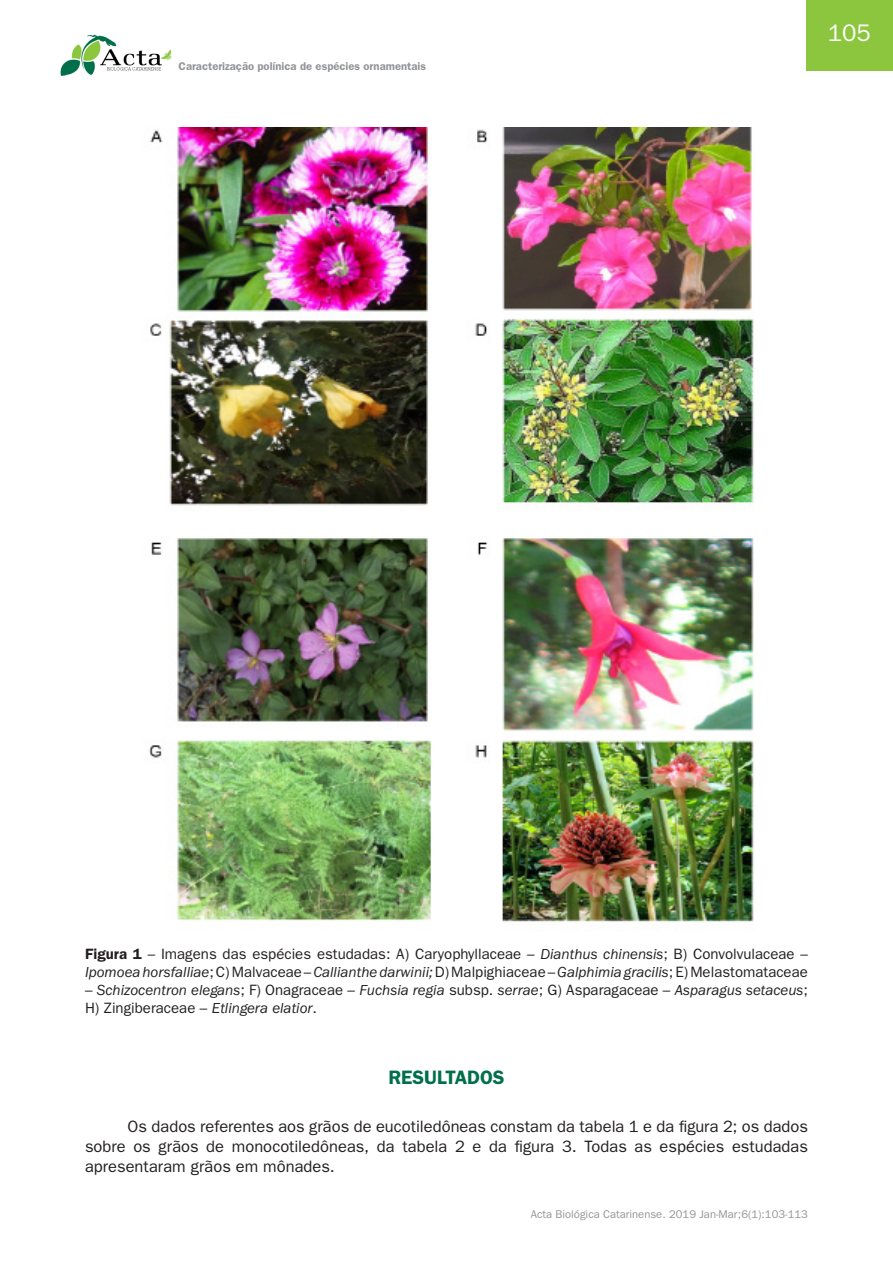
<style>
.page{position:relative;width:893px;height:1263px;background:#fff}
.page>*{position:absolute;margin:0;border:0;box-sizing:border-box;transform-origin:0 0}
.t1{font:24px "ITC Franklin Gothic Std";color:#fff}
.ACTA_subtitulo{font:600 19.5px "ITC Franklin Gothic Std";color:#00704a}
.ACTA_texto{font:16.5px/19.8px "ITC Franklin Gothic Std";color:#231f20;text-align:justify}
.ACTA_tabelas_e_figur{font:15px/18px "ITC Franklin Gothic Std";color:#231f20}
.ACTA_tabelas_e_figur-2{font:italic 15px/18px "ITC Franklin Gothic Std";color:#231f20}
.t2{font:11.25px "ITC Franklin Gothic Std";color:#939598}
.t3{font:600 11.25px "ITC Franklin Gothic Std";color:#939598}
.s1{font-weight:600}
.s2{font-style:italic}
.s3{font-style:normal}
</style>
<div class="page">
<img style="left:60px;top:34px;width:112px;height:42px">
<div style="left:806px;top:0;width:87px;height:71px;background:#8cc63e"></div>
<img style="left:149px;top:128px;width:605px;height:794px">
<p class="t3" style="left:179px;top:59px;width:249px">Caracterização polínica de espécies ornamentais</p>
<h1 class="t1" style="left:828px;top:19px;width:45px">105</h1>
<p class="ACTA_tabelas_e_figur" style="left:85px;top:945px;width:724px"><span class="s1">Figura 1</span> – Imagens das espécies estudadas: A) Caryophyllaceae – <span class="s2">Dianthus chinensis</span>; B) Convolvulaceae –<br><span class="s2">Ipomoea horsfalliae</span>; C) Malvaceae – <span class="s2">Callianthedarwinii;</span> D)Malpighiaceae – <span class="s2">Galphimia gracilis</span>; E) Melastomataceae</p>
<p class="ACTA_tabelas_e_figur-2" style="left:85px;top:981px;width:724px"><span class="s3">–</span> Schizocentron elegans<span class="s3">; F) Onagraceae –</span> Fuchsia regia <span class="s3">subsp.</span> serrae<span class="s3">; G) Asparagaceae –</span> Asparagus setaceus<span class="s3">;<br>H) Zingiberaceae –</span> Etlingera elatior<span class="s3">.</span></p>
<p class="ACTA_subtitulo" style="left:388px;top:1066px;width:118px">RESULTADOS</p>
<p class="ACTA_texto" style="left:85px;top:1117px;width:724px;text-indent:43px">Os dados referentes aos grãos de eucotiledôneas constam da tabela 1 e da figura 2; os dados sobre os grãos de monocotiledôneas, da tabela 2 e da figura 3. Todas as espécies estudadas apresentaram grãos em mônades.</p>
<p class="t2" style="left:531px;top:1207px;width:279px">Acta Biológica Catarinense. 2019 Jan-Mar;6(1):103-113</p>
</div>
